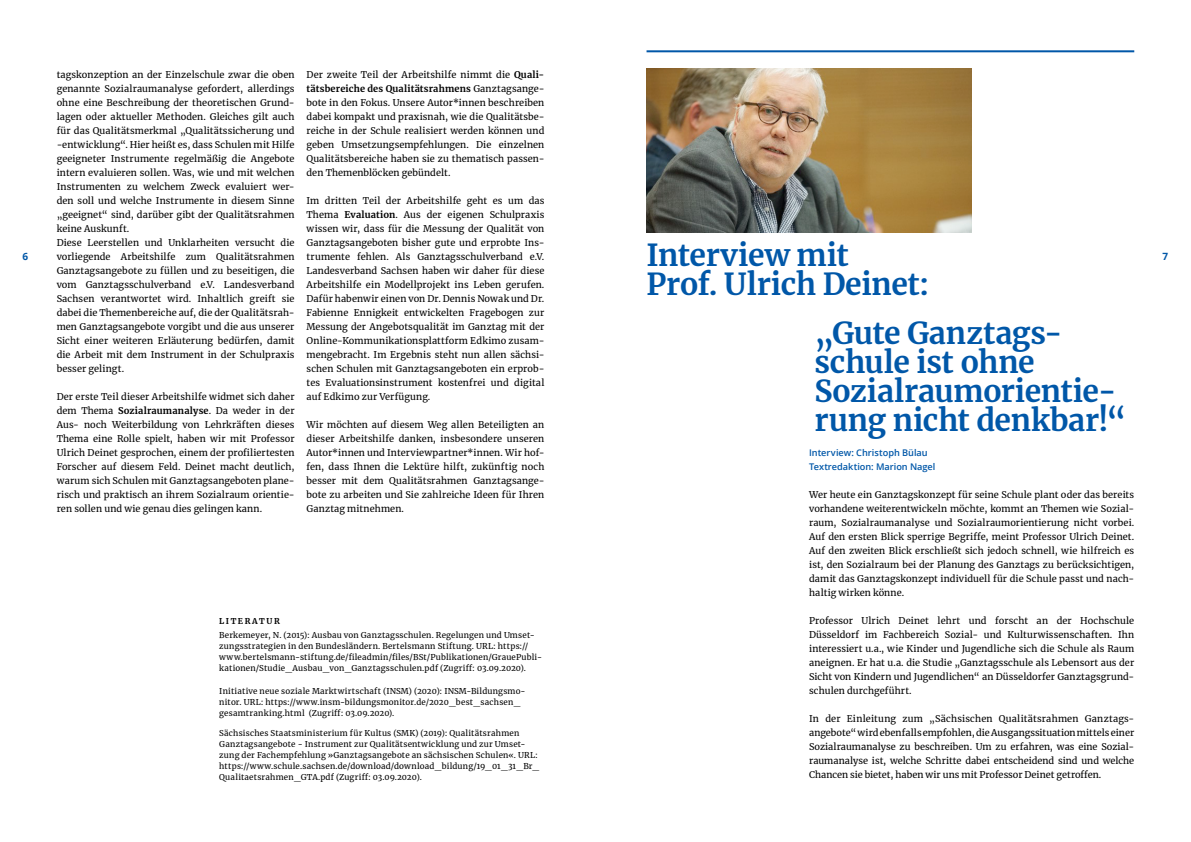
<style>
.page{position:relative;width:1191px;height:842px;background:#fff}
.page>*{position:absolute;margin:0;border:0;box-sizing:border-box;transform-origin:0 0}
.t1{font:700 30px/29px "Merriweather";letter-spacing:-.01em;color:#0057a8}
.t2{font:700 10px "Open Sans";color:#0057a8}
.t3{font:9.2px/14px "Merriweather";letter-spacing:.01em;color:#000;text-align:justify}
.t4{font:600 9.2px/14px "Open Sans";color:#0057a8}
.t5{font:8px/11px "Merriweather";letter-spacing:.025em;color:#000}
.t6{font:700 8px "Merriweather";color:#000}
.s1{font-weight:700}
</style>
<div class="page">
<hr style="left:646px;top:50px;width:488px;height:2px;background:#0057a8">
<img style="left:646px;top:69px;width:325px;height:163px">
<p class="t3" style="left:306px;top:67px;width:239px">Der zweite Teil der Arbeitshilfe nimmt die <span class="s1">Quali&shy;tätsbereiche des Qualitätsrahmens</span> Ganztagsange&shy;bote in den Fokus. Unsere Autor*innen beschreiben dabei kompakt und praxisnah, wie die Qualitätsbe&shy;reiche in der Schule realisiert werden können und geben Umsetzungsempfehlungen. Die einzelnen Qualitätsbereiche haben sie zu thematisch passen&shy;den Themenblöcken gebündelt.</p>
<p class="t3" style="left:306px;top:193px;width:239px">Im dritten Teil der Arbeitshilfe geht es um das Thema <span class="s1">Evaluation</span>. Aus der eigenen Schulpraxis wissen wir, dass für die Messung der Qualität von Ganztagsangeboten bisher gute und erprobte Ins&shy;trumente fehlen. Als Ganztagsschulverband e.V.<br>Landesverband Sachsen haben wir daher für diese Arbeitshilfe ein Modellprojekt ins Leben gerufen.<br>Dafür habenwir einen von Dr. Dennis Nowak und Dr.<br>Fabienne Ennigkeit entwickelten Fragebogen zur Messung der Angebotsqualität im Ganztag mit der Online-Kommunikationsplattform Edkimo zusam&shy;mengebracht. Im Ergebnis steht nun allen sächsi&shy;schen Schulen mit Ganztagsangeboten ein erprob&shy;tes Evaluationsinstrument kostenfrei und digital auf Edkimo zur Verfügung.</p>
<p class="t3" style="left:306px;top:418px;width:239px">Wir möchten auf diesem Weg allen Beteiligten an dieser Arbeitshilfe danken, insbesondere unseren Autor*innen und Interviewpartner*innen. Wir hof&shy;fen, dass Ihnen die Lektüre hilft, zukünftig noch besser mit dem Qualitätsrahmen Ganztagsange&shy;bote zu arbeiten und Sie zahlreiche Ideen für Ihren Ganztag mitnehmen.</p>
<p class="t3" style="left:57px;top:67px;width:239px;text-align:left">tagskonzeption an der Einzelschule zwar die oben genannte Sozialraumanalyse gefordert, allerdings ohne eine Beschreibung der theoretischen Grund&shy;lagen oder aktueller Methoden. Gleiches gilt auch für das Qualitätsmerkmal „Qualitätssicherung und -entwicklung“. Hier heißt es, dass Schulen mit Hilfe geeigneter Instrumente regelmäßig die Angebote intern evaluieren sollen. Was, wie und mit welchen Instrumenten zu welchem Zweck evaluiert wer&shy;den soll und welche Instrumente in diesem Sinne „geeignet“ sind, darüber gibt der Qualitätsrahmen keine Auskunft.<br>Diese Leerstellen und Unklarheiten versucht die vorliegende Arbeitshilfe zum Qualitätsrahmen Ganztagsangebote zu füllen und zu beseitigen, die vom Ganztagsschulverband e.V. Landesverband Sachsen verantwortet wird. Inhaltlich greift sie dabei die Themenbereiche auf, die der Qualitätsrah&shy;men Ganztagsangebote vorgibt und die aus unserer Sicht einer weiteren Erläuterung bedürfen, damit die Arbeit mit dem Instrument in der Schulpraxis besser gelingt.</p>
<p class="t3" style="left:57px;top:389px;width:239px">Der erste Teil dieser Arbeitshilfe widmet sich daher dem Thema <span class="s1">Sozialraumanalyse</span>. Da weder in der Aus- noch Weiterbildung von Lehrkräften dieses Thema eine Rolle spielt, haben wir mit Professor Ulrich Deinet gesprochen, einem der profiliertesten Forscher auf diesem Feld. Deinet macht deutlich, warum sich Schulen mit Ganztagsangeboten plane&shy;risch und praktisch an ihrem Sozialraum orientie&shy;ren sollen und wie genau dies gelingen kann.</p>
<h1 class="t1" style="left:646px;top:240px;width:284px">Interview mit<br>Prof. Ulrich Deinet:</h1>
<h1 class="t1" style="left:814px;top:318px;width:313px">„Gute Ganztags&shy;schule ist ohne<br>Sozialraumorientie&shy;rung nicht denkbar!“</h1>
<p class="t2" style="left:23px;top:249px;width:7px">6</p>
<p class="t2" style="left:1162px;top:249px;width:7px">7</p>
<p class="t4" style="left:809px;top:446px;width:128px">Interview: Christoph Bülau<br>Textredaktion: Marion Nagel</p>
<p class="t3" style="left:809px;top:487px;width:327px">Wer heute ein Ganztagskonzept für seine Schule plant oder das bereits vorhandene weiterentwickeln möchte, kommt an Themen wie Sozial&shy;raum, Sozialraumanalyse und Sozialraumorientierung nicht vorbei.<br>Auf den ersten Blick sperrige Begriffe, meint Professor Ulrich Deinet.<br>Auf den zweiten Blick erschließt sich jedoch schnell, wie hilfreich es ist, den Sozialraum bei der Planung des Ganztags zu berücksichtigen, damit das Ganztagskonzept individuell für die Schule passt und nach&shy;haltig wirken könne.</p>
<p class="t3" style="left:809px;top:613px;width:327px">Professor Ulrich Deinet lehrt und forscht an der Hochschule Düsseldorf im Fachbereich Sozial- und Kulturwissenschaften. Ihn interessiert u.a., wie Kinder und Jugendliche sich die Schule als Raum aneignen. Er hat u.a. die Studie „Ganztagsschule als Lebensort aus der Sicht von Kindern und Jugendlichen“ an Düsseldorfer Ganztagsgrund&shy;schulen durchgeführt.</p>
<p class="t3" style="left:809px;top:711px;width:327px">In der Einleitung zum „Sächsischen Qualitätsrahmen Ganztags&shy;angebote“ wird ebenfalls empfohlen, die Ausgangssituation mittels einer Sozialraumanalyse zu beschreiben. Um zu erfahren, was eine Sozial&shy;raumanalyse ist, welche Schritte dabei entscheidend sind und welche Chancen sie bietet, haben wir uns mit Professor Deinet getroffen.</p>
<p class="t6" style="left:219px;top:616px;width:14px">Lite</p>
<p class="t6" style="left:245px;top:616px;width:16px">ratu</p>
<p class="t6" style="left:274px;top:616px;width:7px">r</p>
<p class="t5" style="left:219px;top:629px;width:324px">Berkemeyer, N. (2015): Ausbau von Ganztagsschulen. Regelungen und Umset&shy;zungsstrategien in den Bundesländern. Bertelsmann Stiftung. URL: https:// www.bertelsmann-stiftung.de/fileadmin/files/BSt/Publikationen/GrauePubli&shy;kationen/Studie_Ausbau_von_Ganztagsschulen.pdf (Zugriff: 03.09.2020).</p>
<p class="t5" style="left:219px;top:685px;width:308px">Initiative neue soziale Marktwirtschaft (INSM) (2020): INSM-Bildungsmo&shy;nitor. URL: https://www.insm-bildungsmonitor.de/2020_best_sachsen_ gesamtranking.html (Zugriff: 03.09.2020).</p>
<p class="t5" style="left:219px;top:727px;width:321px">Sächsisches Staatsministerium für Kultus (SMK) (2019): Qualitätsrahmen Ganztagsangebote - Instrument zur Qualitätsentwicklung und zur Umset&shy;zung der Fachempfehlung »Ganztagsangebote an sächsischen Schulen«. URL: https://www.schule.sachsen.de/download/download_bildung/19_01_31_Br_ Qualitaetsrahmen_GTA.pdf (Zugriff: 03.09.2020).</p>
</div>
